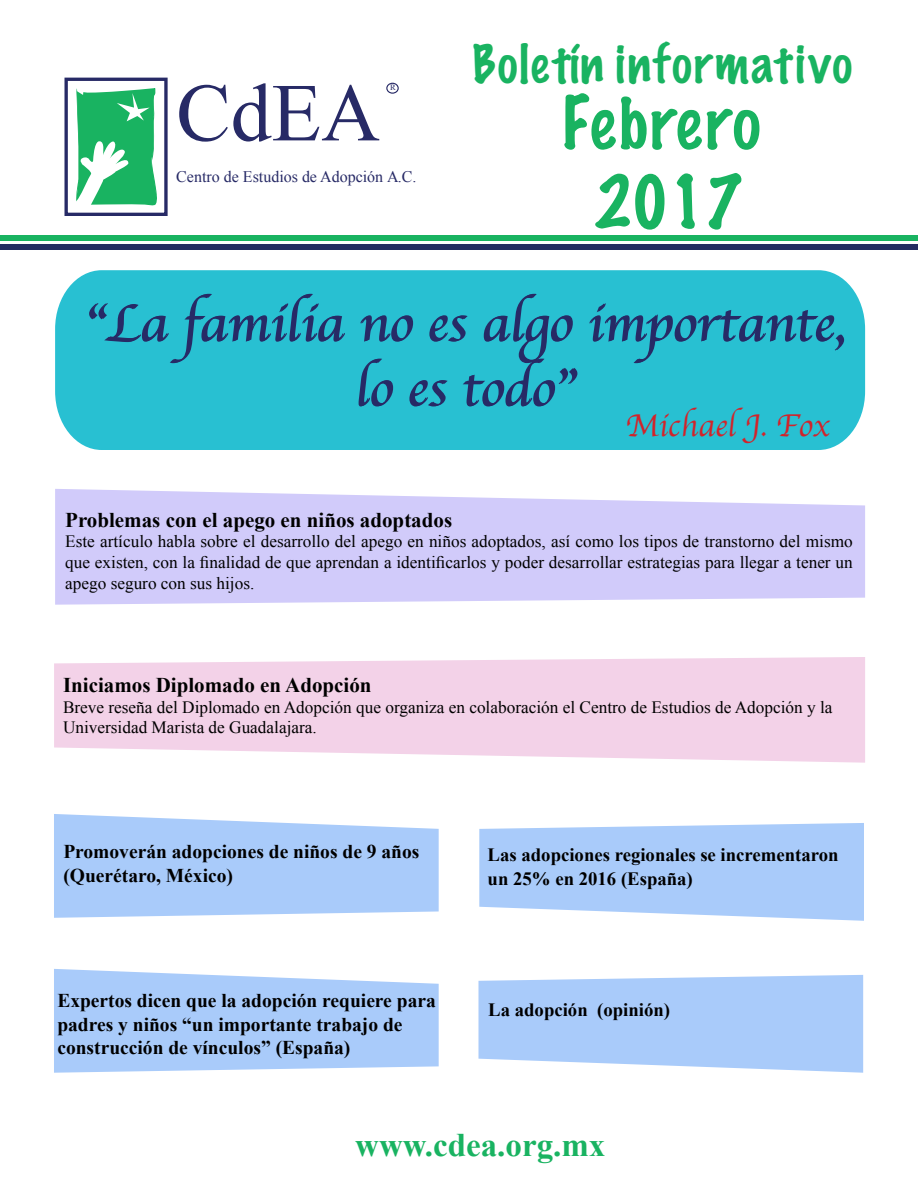
<style>
.page{position:relative;width:918px;height:1188px;background:#fff}
.page>*{position:absolute;margin:0;border:0;box-sizing:border-box;transform-origin:0 0}
.t1{font:82.2px "Times New Roman";color:#272a66}
.t2{font:100 67.5px "Marker Felt";letter-spacing:.03em;color:#19b361}
.t3{font:100 66px "Marker Felt";color:#19b361}
.t4{font:54px/64.8px "Apple Chancery";color:#272a66;text-align:center}
.t5{font:100 48px "Marker Felt";letter-spacing:.045em;color:#19b361}
.t6{font:700 33px "Times New Roman";color:#19b361}
.t7{font:33px "Apple Chancery";color:#d2232a}
.t8{font:700 21px "Times New Roman";color:#000}
.t9{font:700 19.5px/23.4px "Times New Roman";color:#000}
.t10{font:700 18.75px/23.4px "Times New Roman";color:#000}
.t11{font:17.25px/20.7px "Times New Roman";color:#000}
.t12{font:16.05px "Times New Roman";color:#272a66}
.t13{font:8.1px "Times New Roman";color:#272a66;scale:1.05 1}
</style>
<div class="page">
<div style="left:65px;top:78px;width:103px;height:138px;border:3px solid #272a66"></div>
<svg style="left:76px;top:88px;width:81px;height:118px"></svg>
<hr style="left:73px;top:204px;width:14px;height:3px;background:#fff">
<div style="left:386px;top:83px;width:13px;height:11px;border:1px solid #272a66;border-radius:50%"></div>
<div style="left:0;top:235px;width:918px;height:5px;background:#19b361"></div>
<div style="left:0;top:244px;width:918px;height:6px;background:#242b62"></div>
<svg style="left:54px;top:657px;width:811px;height:106px;background:#f4d6ea"></svg>
<div style="left:55px;top:270px;width:810px;height:180px;background:#28c0d2"></div>
<svg style="left:479px;top:823px;width:385px;height:98px;background:#b1d0fa"></svg>
<svg style="left:54px;top:814px;width:385px;height:104px;background:#b1d0fa"></svg>
<svg style="left:55px;top:489px;width:810px;height:116px;background:#d5d0fa"></svg>
<svg style="left:478px;top:975px;width:385px;height:98px;background:#b2d0fa"></svg>
<svg style="left:54px;top:969px;width:385px;height:104px;background:#b1d0fa"></svg>
<h1 class="t1" style="left:176px;top:58px;width:205px">CdEA</h1>
<p class="t12" style="left:176px;top:166px;width:242px">Centro de Estudios de Adopción A.C.</p>
<p class="t13" style="left:390px;top:82px;width:7px">R</p>
<h3 class="t5" style="left:473px;top:26px;width:381px">Boletín informativo</h3>
<h2 class="t2" style="left:561px;top:69px;width:201px">Febrero</h2>
<h3 class="t3" style="left:594px;top:150px;width:152px">2017</h3>
<h3 class="t4" style="left:84px;top:291px;width:762px">“La familia no es algo importante, lo es todo”</h3>
<h3 class="t7" style="left:625px;top:399px;width:205px">Michael J. Fox</h3>
<p class="t8" style="left:65px;top:505px;width:388px">Problemas con el apego en niños adoptados</p>
<p class="t11" style="left:65px;top:531px;width:789px;text-align:justify">Este artículo habla sobre el desarrollo del apego en niños adoptados, así como los tipos de transtorno del mismo que existen, con la finalidad de que aprendan a identificarlos y poder desarrollar estrategias para llegar a tener un apego seguro con sus hijos.</p>
<p class="t8" style="left:63px;top:671px;width:310px">Iniciamos Diplomado en Adopción</p>
<p class="t11" style="left:63px;top:696px;width:771px">Breve reseña del Diplomado en Adopción que organiza en colaboración el Centro de Estudios de Adopción y la<br>Universidad Marista de Guadalajara.</p>
<p class="t9" style="left:63px;top:840px;width:358px">Promoverán adopciones de niños de 9 años (Querétaro, México)</p>
<p class="t9" style="left:57px;top:989px;width:380px">Expertos dicen que la adopción requiere para padres y niños “un importante trabajo de construcción de vínculos” (España)</p>
<p class="t10" style="left:488px;top:843px;width:353px">Las adopciones regionales se incrementaron un 25% en 2016 (España)</p>
<p class="t10" style="left:488px;top:998px;width:183px">La adopción (opinión)</p>
<h3 class="t6" style="left:355px;top:1122px;width:252px">www.cdea.org.mx</h3>
</div>
